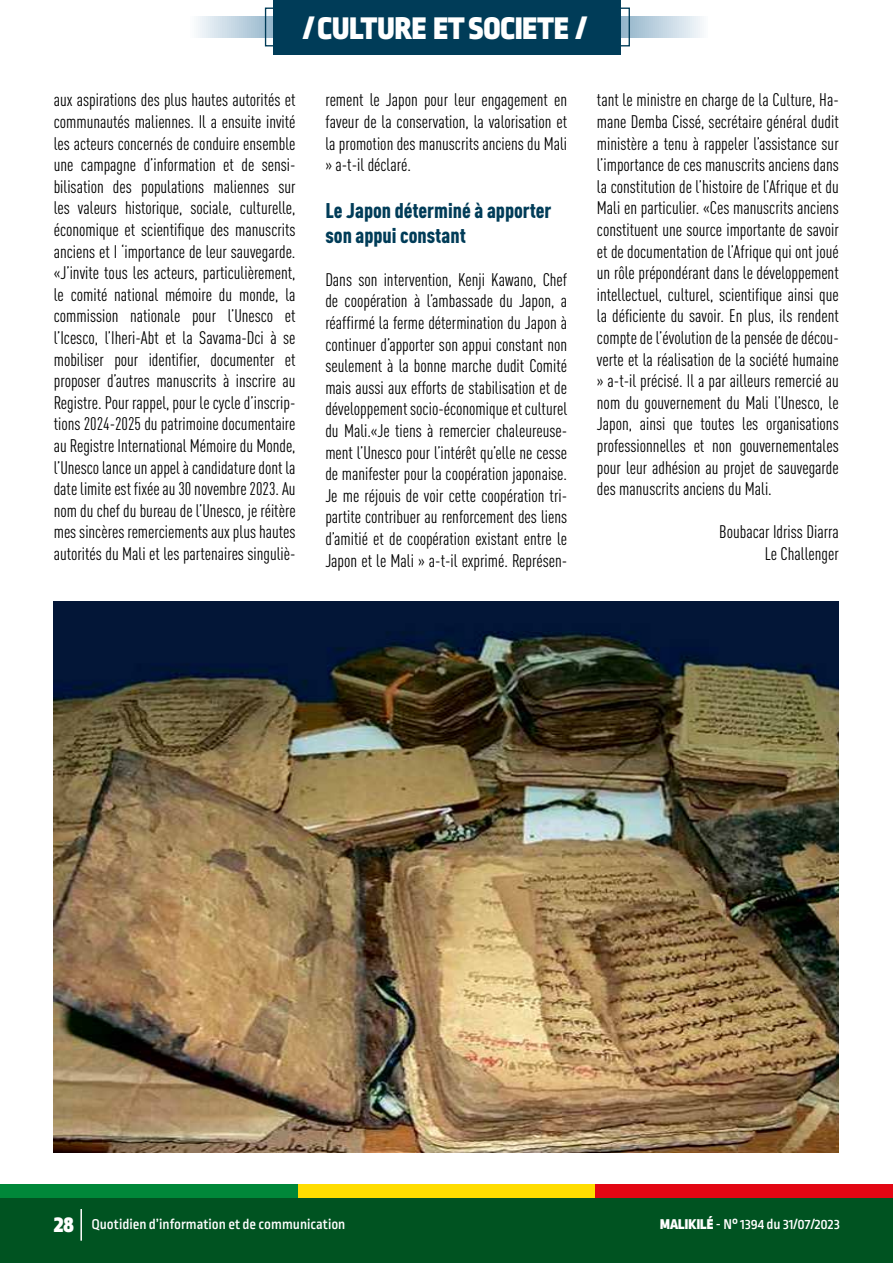
<style>
.page{position:relative;width:893px;height:1263px;background:#fff}
.page>*{position:absolute;margin:0;border:0;box-sizing:border-box;transform-origin:0 0}
.t1{font:900 33px "Ropa Sans Pro";color:#fff}
.t2{font:900 condensed 21px/25.2px "DIN Pro";color:#003c58}
.t3{font:condensed 18px/21.6px "DIN Pro";color:#000;text-align:justify}
.t4{font:500 15px "Ropa Sans Pro";color:#fff}
.s1{font-weight:900;font-size:24px}
.s2{font-weight:900}
</style>
<div class="page">
<div style="left:0;top:1184px;width:298px;height:17px;background:#008739"></div>
<div style="left:298px;top:1184px;width:297px;height:17px;background:#fd0"></div>
<div style="left:595px;top:1184px;width:298px;height:17px;background:#e30613"></div>
<div style="left:0;top:1198px;width:893px;height:65px;background:#005321"></div>
<hr style="left:80px;top:1209px;width:2px;height:32px;background:#fff">
<svg style="left:198px;top:16px;width:504px;height:22px;background:#c2d5e1"></svg>
<div style="left:274px;top:0;width:347px;height:54px;background:#003c58"></div>
<div style="left:265px;top:8px;width:365px;height:38px;border:1px solid #003c58"></div>
<img style="left:54px;top:602px;width:785px;height:550px">
<h1 class="t1" style="left:303px;top:9px;width:285px">/ CULTURE ET SOCIETE /</h1>
<p class="t3" style="left:54px;top:88px;width:243px">aux aspirations des plus hautes autorités et communautés maliennes. Il a ensuite invité les acteurs concernés de conduire ensemble une campagne d’information et de sensi&shy;bilisation des populations maliennes sur les valeurs historique, sociale, culturelle, économique et scientifique des manuscrits anciens et I ‘importance de leur sauvegarde. «J’invite tous les acteurs, particulièrement, le comité national mémoire du monde, la commission nationale pour l’Unesco et l’Icesco, l’Iheri-Abt et la Savama-Dci à se mobiliser pour identifier, documenter et proposer d’autres manuscrits à inscrire au Registre. Pour rappel, pour le cycle d’inscrip&shy;tions 2024-2025 du patrimoine documentaire au Registre International Mémoire du Monde, l’Unesco lance un appel à candidature dont la date limite est fixée au 30 novembre 2023. Au nom du chef du bureau de l’Unesco, je réitère mes sincères remerciements aux plus hautes autorités du Mali et les partenaires singuliè-</p>
<p class="t3" style="left:325px;top:88px;width:243px">rement le Japon pour leur engagement en faveur de la conservation, la valorisation et la promotion des manuscrits anciens du Mali » a-t-il déclaré.</p>
<p class="t2" style="left:325px;top:196px;width:228px">Le Japon déterminé à apporter son appui constant</p>
<p class="t3" style="left:325px;top:267px;width:243px">Dans son intervention, Kenji Kawano, Chef de coopération à l’ambassade du Japon, a réaffirmé la ferme détermination du Japon à continuer d’apporter son appui constant non seulement à la bonne marche dudit Comité mais aussi aux efforts de stabilisation et de développement socio-économique et culturel du Mali.«Je tiens à remercier chaleureuse&shy;ment l’Unesco pour l’intérêt qu’elle ne cesse de manifester pour la coopération japonaise.<br>Je me réjouis de voir cette coopération tri&shy;partite contribuer au renforcement des liens d’amitié et de coopération existant entre le Japon et le Mali » a-t-il exprimé. Représen-</p>
<p class="t3" style="left:597px;top:88px;width:243px">tant le ministre en charge de la Culture, Ha&shy;mane Demba Cissé, secrétaire général dudit ministère a tenu à rappeler l’assistance sur l’importance de ces manuscrits anciens dans la constitution de l’histoire de l’Afrique et du Mali en particulier. «Ces manuscrits anciens constituent une source importante de savoir et de documentation de l’Afrique qui ont joué un rôle prépondérant dans le développement intellectuel, culturel, scientifique ainsi que la déficiente du savoir. En plus, ils rendent compte de l’évolution de la pensée de décou&shy;verte et la réalisation de la société humaine » a-t-il précisé. Il a par ailleurs remercié au nom du gouvernement du Mali l’Unesco, le Japon, ainsi que toutes les organisations professionnelles et non gouvernementales pour leur adhésion au projet de sauvegarde des manuscrits anciens du Mali.</p>
<p class="t3" style="left:719px;top:520px;width:121px;text-align:right">Boubacar Idriss Diarra<br>Le Challenger</p>
<p class="t4" style="left:54px;top:1216px;width:293px"><span class="s1">28</span> Quotidien d’information et de communication</p>
<p class="t4" style="left:660px;top:1216px;width:181px"><span class="s2">MALIKILÉ</span> - N° 1394 du 31/07/2023</p>
</div>
